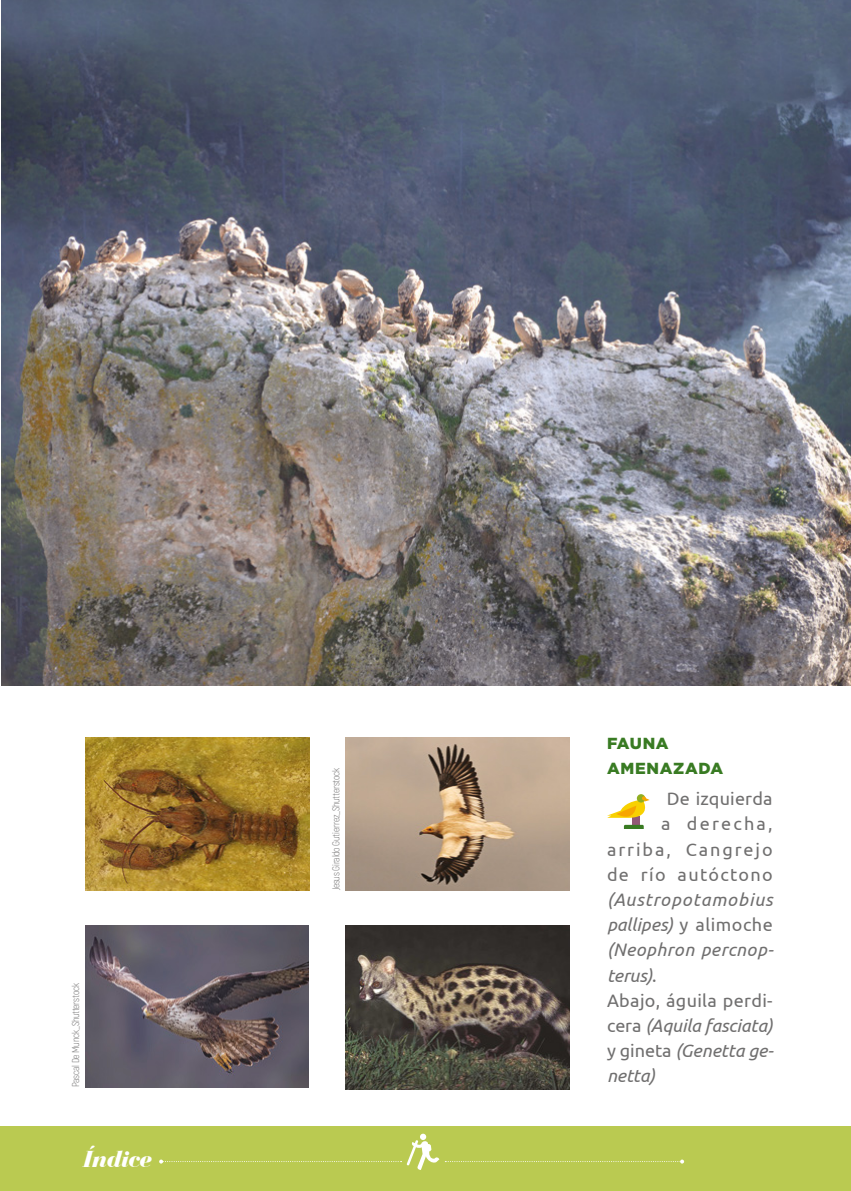
<style>
.page{position:relative;width:851px;height:1191px;background:#fff}
.page>*{position:absolute;margin:0;border:0;box-sizing:border-box;transform-origin:0 0}
.t1{font:italic 700 24px "Bedini";letter-spacing:-.005em;color:#fff}
.t2{font:italic 18px/25.2px "Ubuntu";color:#706f6f}
.t3{font:18px/25.2px "Ubuntu";letter-spacing:.075em;color:#706f6f;text-align:right}
.t4{font:900 16px/25.2px "Gotham Pro";letter-spacing:.04em;color:#397b23}
.t5{font:300 10px "Akrobat";letter-spacing:-.025em;color:#706f6f}
.s1{font-style:normal}
</style>
<div class="page">
<img style="left:85px;top:737px;width:224px;height:153px">
<img style="left:345px;top:737px;width:224px;height:153px">
<img style="left:345px;top:925px;width:224px;height:164px">
<svg style="left:636px;top:794px;width:9px;height:8px"></svg>
<svg style="left:607px;top:796px;width:43px;height:33px"></svg>
<img style="left:85px;top:925px;width:224px;height:162px">
<img style="left:1px;top:0;width:849px;height:685px">
<div style="left:0;top:1126px;width:850px;height:65px;background:#baca51"></div>
<svg style="left:445px;top:1159px;width:239px;height:4px"></svg>
<div style="left:420px;top:1133px;width:6px;height:7px;background:#fff;border-radius:50%"></div>
<svg style="left:159px;top:1140px;width:280px;height:30px"></svg>
<p class="t5" style="left:70px;top:1087px;width:106px;rotate:-90deg">Pascal De Munck_Shutterstock</p>
<h1 class="t1" style="left:83px;top:1144px;width:70px">Índice</h1>
<p class="t5" style="left:330px;top:890px;width:124px;rotate:-90deg">Jesus Giraldo Gutierrez_Shutterstock</p>
<p class="t4" style="left:607px;top:730px;width:117px">FAUNA<br>AMENAZADA</p>
<p class="t3" style="left:607px;top:785px;width:167px">De izquierda<br>a derecha, arriba, Cangrejo de río autóctono</p>
<p class="t2" style="left:607px;top:886px;width:167px">(Austropotamobius pallipes) <span class="s1">y alimoche </span>(Neophron percnop&shy;terus)<span class="s1">.<br>Abajo, águila perdi&shy;cera</span> (Aquila fasciata) <span class="s1">y gineta</span> (Genetta ge&shy;netta)</p>
</div>
